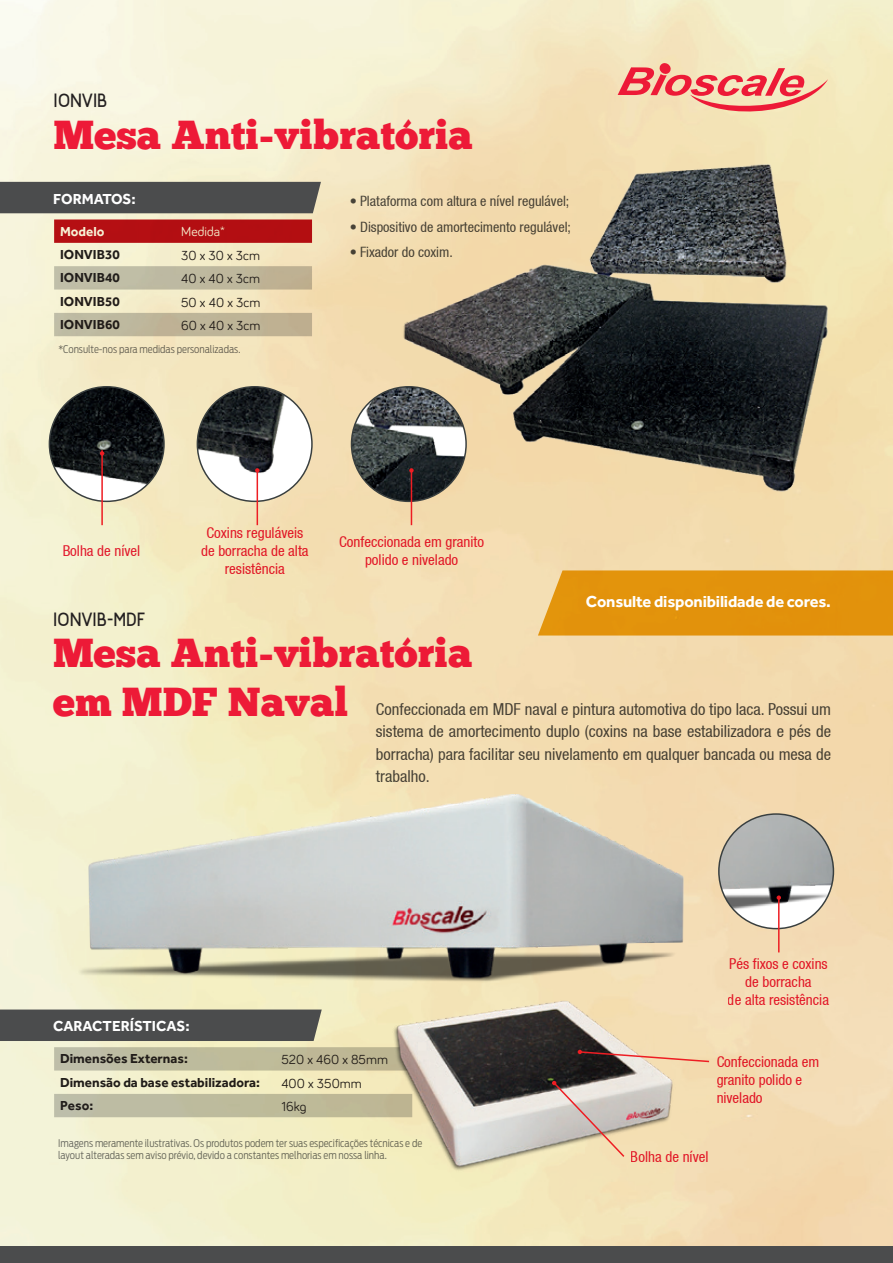
<style>
.page{position:relative;width:893px;height:1263px;background:#fff}
.page>*{position:absolute;margin:0;border:0;box-sizing:border-box;transform-origin:0 0}
.t1{font:40.5px "Chunk Five";color:#ed1a37}
.t2{font:700 24px "Acid";color:#231f20}
.t3{font:condensed 16.5px/22.5px "Helvetica 57";color:#4b4c4d;text-align:justify}
.t4{font:700 16.5px "Effra";letter-spacing:-.01em;color:#fff}
.t5{font:condensed 15px/18px "Helvetica 57";color:#ed1a37;text-align:center}
.t6{font:700 15px "Effra";color:#fff}
.t7{font:condensed 14.25px "Helvetica 57";color:#4b4c4d}
.t8{font:700 13.5px "Effra";color:#231f20}
.t9{font:13.5px "Bariol";color:#231f20}
.t10{font:13.5px "Bariol";color:#fff}
.t11{font:700 13.5px "Effra";color:#fff}
.t12{font:300 10.5px/12px "Antenna Cond";color:#6c6d70}
</style>
<div class="page">
<img style="left:0;top:0;width:893px;height:1247px">
<div style="left:0;top:1247px;width:893px;height:16px;background:#4b4c4d"></div>
<svg style="left:618px;top:63px;width:210px;height:48px;background:#f1a995"></svg>
<svg style="left:54px;top:219px;width:258px;height:24px;background:#b51417"></svg>
<svg style="left:54px;top:266px;width:258px;height:70px;background:#d0c7a9"></svg>
<img style="left:49px;top:387px;width:115px;height:114px;border-radius:57px">
<img style="left:382px;top:145px;width:474px;height:366px">
<hr style="left:101px;top:450px;width:2px;height:75px;background:#ee1d23">
<svg style="left:100px;top:451px;width:4px;height:5px"></svg>
<img style="left:197px;top:387px;width:115px;height:107px">
<hr style="left:257px;top:470px;width:1px;height:55px;background:#ee1d23">
<svg style="left:255px;top:468px;width:5px;height:5px"></svg>
<img style="left:351px;top:387px;width:115px;height:114px;border-radius:57px">
<hr style="left:411px;top:470px;width:1px;height:55px;background:#ee1d23">
<svg style="left:409px;top:468px;width:5px;height:5px"></svg>
<div style="left:538px;top:570px;width:355px;height:65px;background:#e2920c"></div>
<div style="left:0;top:182px;width:321px;height:31px;background:#4b4c4d"></div>
<svg style="left:54px;top:1047px;width:338px;height:70px;background:#cfcbaa"></svg>
<img style="left:719px;top:814px;width:114px;height:115px;border-radius:57px">
<hr style="left:778px;top:898px;width:1px;height:54px;background:#ee1d23">
<svg style="left:777px;top:895px;width:4px;height:5px"></svg>
<div style="left:0;top:1009px;width:322px;height:32px;background:#4b4c4d"></div>
<img style="left:77px;top:780px;width:623px;height:219px">
<img style="left:392px;top:999px;width:283px;height:174px">
<svg style="left:578px;top:1050px;width:133px;height:13px;background:#bb9682"></svg>
<svg style="left:552px;top:1081px;width:74px;height:77px;background:#d2c5b7"></svg>
<p class="t2" style="left:54px;top:92px;width:56px">IONVIB</p>
<p class="t1" style="left:54px;top:111px;width:421px">Mesa Anti-vibratória</p>
<p class="t6" style="left:53px;top:190px;width:84px">FORMATOS:</p>
<p class="t11" style="left:60px;top:223px;width:46px">Modelo</p>
<p class="t10" style="left:181px;top:223px;width:45px">Medida*</p>
<p class="t8" style="left:60px;top:246px;width:61px">IONVIB30</p>
<p class="t9" style="left:181px;top:246px;width:81px">30 x 30 x 3cm</p>
<p class="t8" style="left:60px;top:270px;width:61px">IONVIB40</p>
<p class="t9" style="left:181px;top:269px;width:80px">40 x 40 x 3cm</p>
<p class="t8" style="left:60px;top:293px;width:61px">IONVIB50</p>
<p class="t9" style="left:181px;top:293px;width:81px">50 x 40 x 3cm</p>
<p class="t8" style="left:60px;top:316px;width:61px">IONVIB60</p>
<p class="t9" style="left:181px;top:316px;width:81px">60 x 40 x 3cm</p>
<p class="t12" style="left:58px;top:343px;width:184px">*Consulte-nos para medidas personalizadas.</p>
<p class="t7" style="left:350px;top:193px;width:221px">• Plataforma com altura e nível regulável;</p>
<p class="t7" style="left:350px;top:218px;width:223px">• Dispositivo de amortecimento regulável;</p>
<p class="t7" style="left:350px;top:244px;width:105px">• Fixador do coxim.</p>
<p class="t5" style="left:63px;top:542px;width:79px">Bolha de nível</p>
<p class="t2" style="left:53px;top:611px;width:93px">IONVIB-MDF</p>
<p class="t5" style="left:201px;top:524px;width:109px">Coxins reguláveis de borracha de alta resistência</p>
<p class="t5" style="left:339px;top:533px;width:146px">Confeccionada em granito polido e nivelado</p>
<p class="t4" style="left:586px;top:592px;width:247px">Consulte disponibilidade de cores.</p>
<p class="t1" style="left:53px;top:629px;width:421px">Mesa Anti-vibratória</p>
<p class="t1" style="left:53px;top:677px;width:296px">em MDF Naval</p>
<p class="t3" style="left:376px;top:697px;width:457px">Confeccionada em MDF naval e pintura automotiva do tipo laca. Possui um sistema de amortecimento duplo (coxins na base estabilizadora e pés de borracha) para facilitar seu nivelamento em qualquer bancada ou mesa de trabalho.</p>
<p class="t6" style="left:53px;top:1017px;width:138px">CARACTERÍSTICAS:</p>
<p class="t8" style="left:60px;top:1051px;width:129px">Dimensões Externas:</p>
<p class="t9" style="left:281px;top:1050px;width:108px">520 x 460 x 85mm</p>
<p class="t8" style="left:60px;top:1074px;width:201px">Dimensão da base estabilizadora:</p>
<p class="t9" style="left:281px;top:1074px;width:82px">400 x 350mm</p>
<p class="t8" style="left:60px;top:1097px;width:35px">Peso:</p>
<p class="t9" style="left:281px;top:1097px;width:27px">16kg</p>
<p class="t12" style="left:58px;top:1138px;width:366px">Imagens meramente ilustrativas. Os produtos podem ter suas especificações técnicas e de layout alteradas sem aviso prévio, devido a constantes melhorias em nossa linha.</p>
<p class="t5" style="left:728px;top:954px;width:103px">Pés fixos e coxins de borracha<br>de alta resistência</p>
<p class="t5" style="left:716px;top:1053px;width:104px;text-align:left">Confeccionada em granito polido e nivelado</p>
<p class="t5" style="left:631px;top:1147px;width:79px">Bolha de nível</p>
</div>
